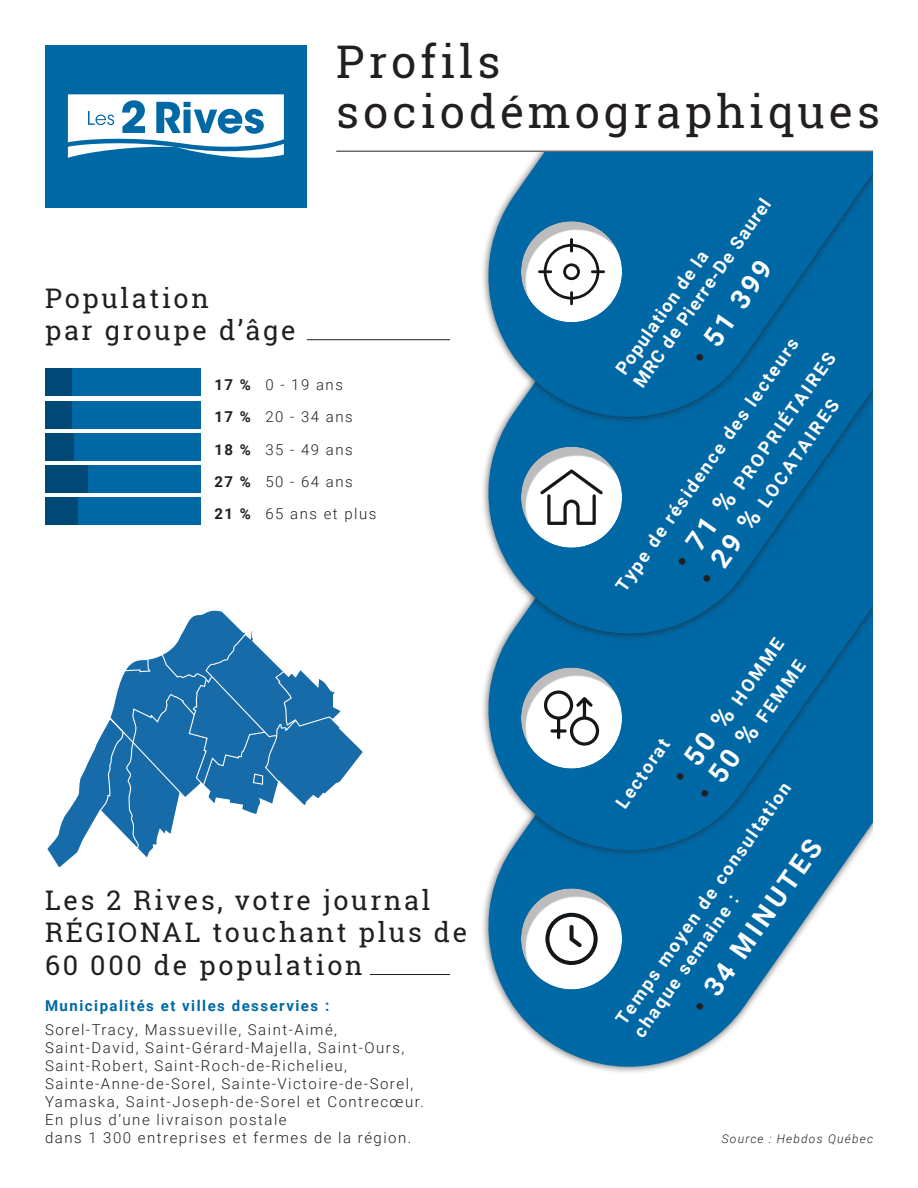
<style>
.page{position:relative;width:918px;height:1188px;background:#fff}
.page>*{position:absolute;margin:0;border:0;box-sizing:border-box;transform-origin:0 0}
.t1{font:45px/49.5px "Roboto Slab";letter-spacing:.09em;color:#231f20}
.t2{font:27px/32.7px "Roboto Slab";letter-spacing:.1em;color:#231f20}
.t3{font:700 27px "Roboto";color:#fff}
.t4{font:700 18px/21.6px "Roboto";color:#fff}
.t5{font:300 15px/18px "Roboto";letter-spacing:.1em;color:#231f20}
.t6{font:700 15px "Roboto";letter-spacing:.1em;color:#0068a5}
.t7{font:italic 300 12px "Roboto";letter-spacing:.1em;color:#231f20}
.s1{font-weight:700}
.s2{color:#231f20}
.s3{font-size:27px;color:#231f20}
.s4{font-size:27px}
</style>
<div class="page">
<svg style="left:483px;top:869px;width:364px;height:204px;fill:#0068a5"></svg>
<svg style="left:483px;top:653px;width:390px;height:216px;background:#1171a9"></svg>
<svg style="left:483px;top:436px;width:390px;height:217px;background:#0e6fa8"></svg>
<svg style="left:469px;top:150px;width:404px;height:286px;background:#1a76ac"></svg>
<div style="left:531px;top:0;width:387px;height:151px;background:#fff"></div>
<div style="left:519px;top:219px;width:103px;height:105px;background:#231f20;opacity:.3"></div>
<div style="left:519px;top:444px;width:103px;height:105px;background:#231f20;opacity:.3"></div>
<div style="left:519px;top:665px;width:103px;height:105px;background:#231f20;opacity:.3"></div>
<div style="left:519px;top:886px;width:103px;height:105px;background:#231f20;opacity:.3"></div>
<hr style="left:336px;top:151px;width:537px;height:1px;background:#231f20">
<hr style="left:570px;top:238px;width:3px;height:14px;background:#14171a">
<hr style="left:591px;top:270px;width:14px;height:3px;background:#14171a">
<hr style="left:570px;top:291px;width:3px;height:14px;background:#14171a">
<hr style="left:538px;top:270px;width:14px;height:3px;background:#14171a">
<svg style="left:544px;top:244px;width:55px;height:56px"></svg>
<svg style="left:544px;top:690px;width:55px;height:56px"></svg>
<svg style="left:540px;top:469px;width:63px;height:56px"></svg>
<svg style="left:545px;top:913px;width:53px;height:52px"></svg>
<div style="left:45px;top:369px;width:156px;height:27px;background:#0068a5"></div>
<div style="left:45px;top:401px;width:156px;height:27px;background:#0068a5"></div>
<div style="left:45px;top:433px;width:156px;height:27px;background:#0068a5"></div>
<div style="left:45px;top:465px;width:156px;height:28px;background:#0068a5"></div>
<div style="left:45px;top:498px;width:156px;height:27px;background:#0068a5"></div>
<hr style="left:307px;top:339px;width:143px;height:1px;background:#231f20">
<div style="left:45px;top:369px;width:27px;height:27px;background:#004876"></div>
<div style="left:45px;top:401px;width:27px;height:27px;background:#004876"></div>
<div style="left:45px;top:433px;width:28px;height:27px;background:#004876"></div>
<div style="left:45px;top:465px;width:42px;height:28px;background:#004876"></div>
<div style="left:45px;top:497px;width:33px;height:27px;background:#004876"></div>
<svg style="left:335px;top:708px;width:28px;height:76px"></svg>
<svg style="left:47px;top:610px;width:288px;height:258px"></svg>
<hr style="left:370px;top:974px;width:80px;height:1px;background:#231f20">
<div style="left:45px;top:45px;width:262px;height:162px;background:#0068a5"></div>
<svg style="left:68px;top:94px;width:216px;height:64px"></svg>
<h1 class="t1" style="left:336px;top:37px;width:545px">Profils sociodémographiques</h1>
<h2 class="t2" style="left:45px;top:281px;width:252px">Population<br>par groupe d’âge</h2>
<p class="t5" style="left:214px;top:368px;width:163px;line-height:32.2px"><span class="s1">17 %</span> 0 - 19 ans<br><span class="s1">17 %</span> 20 - 34 ans<br><span class="s1">18 %</span> 35 - 49 ans<br><span class="s1">27 %</span> 50 - 64 ans<br><span class="s1">21 %</span> 65 ans et plus</p>
<h2 class="t2" style="left:45px;top:883px;width:424px">Les 2 Rives, votre journal<br>RÉGIONAL touchant plus de<br>60 000 de population</h2>
<p class="t6" style="left:45px;top:995px;width:286px">Municipalités et villes desservies :</p>
<p class="t5" style="left:45px;top:1020px;width:380px">Sorel-Tracy, Massueville, Saint-Aimé, Saint-David, Saint-Gérard-Majella, Saint-Ours, Saint-Robert, Saint-Roch-de-Richelieu, Sainte-Anne-de-Sorel, Sainte-Victoire-de-Sorel, Yamaska, Saint-Joseph-de-Sorel et Contrecœur.<br>En plus d’une livraison postale<br>dans 1 300 entreprises et fermes de la région.</p>
<p class="t4" style="left:610px;top:366px;width:227px;rotate:-55deg">Population de la<br>MRC de Pierre-De Saurel</p>
<h2 class="t3" style="left:682px;top:350px;width:121px;rotate:-55deg"><span class="s2">•</span> 51 399</h2>
<p class="t4" style="left:610px;top:583px;width:306px;rotate:-55deg">Type de résidence des lecteurs</p>
<p class="t4" style="left:673px;top:561px;width:262px;rotate:-55deg"><span class="s3">•</span> <span class="s4">71 %</span> PROPRIÉTAIRES</p>
<p class="t4" style="left:697px;top:578px;width:225px;rotate:-55deg"><span class="s3">•</span> <span class="s4">29 %</span> LOCATAIRES</p>
<p class="t4" style="left:671px;top:776px;width:175px;rotate:-55deg"><span class="s3">•</span> <span class="s4">50 %</span> HOMME</p>
<p class="t4" style="left:695px;top:793px;width:170px;rotate:-55deg"><span class="s3">•</span> <span class="s4">50 %</span> FEMME</p>
<p class="t4" style="left:610px;top:799px;width:81px;rotate:-55deg">Lectorat</p>
<p class="t4" style="left:610px;top:1016px;width:293px;rotate:-55deg">Temps moyen de consultation chaque semaine :</p>
<h2 class="t3" style="left:682px;top:1000px;width:208px;rotate:-55deg"><span class="s2">•</span> 34 MINUTES</h2>
<p class="t7" style="left:722px;top:1130px;width:153px">Source : Hebdos Québec</p>
</div>
